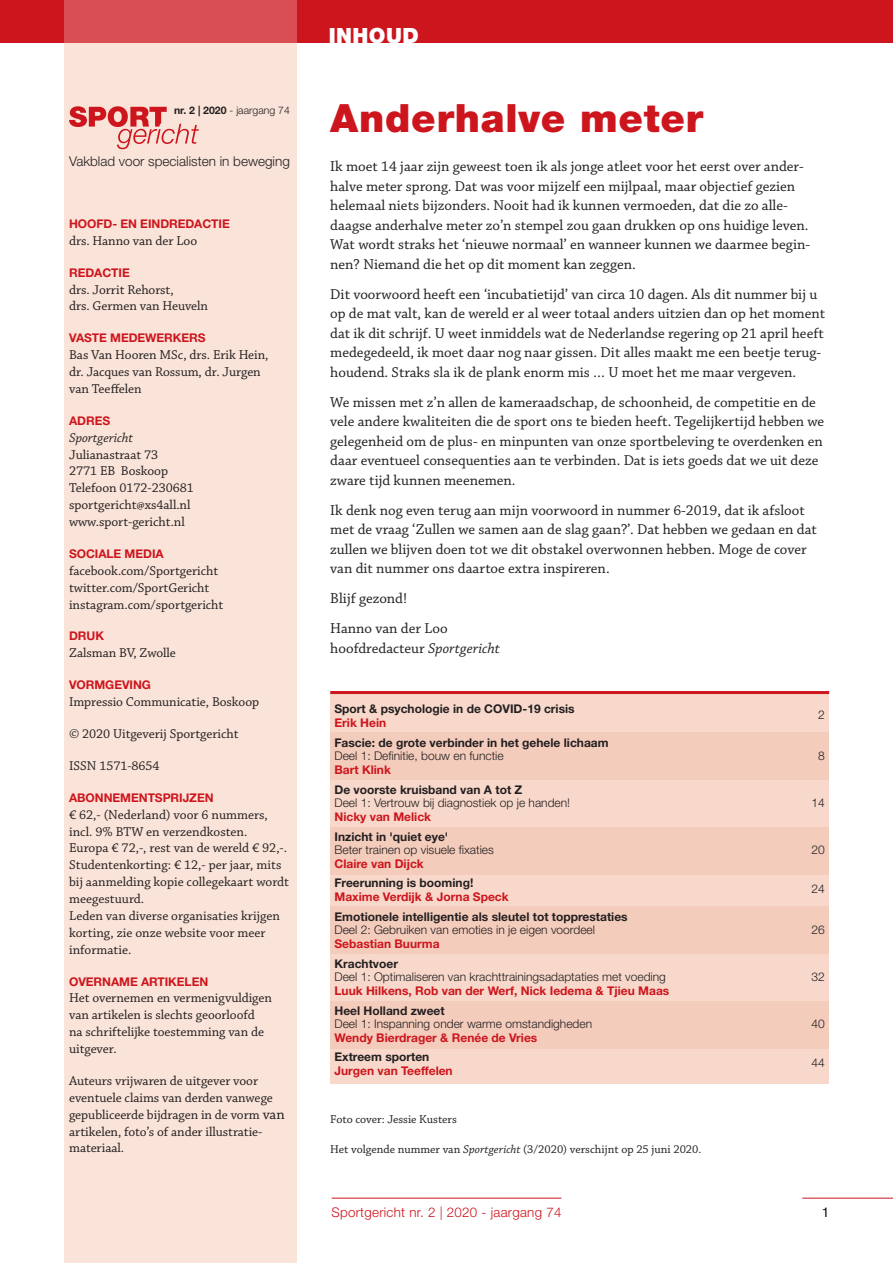
<style>
.page{position:relative;width:893px;height:1263px;background:#fff}
.page>*{position:absolute;margin:0;border:0;box-sizing:border-box;transform-origin:0 0}
._03_-_Platte_tekst{font:900 39px "Helvetica Neue LT Std";letter-spacing:.02em;color:#cd151d}
.t1{font:900 21px "Helvetica Neue LT Std";letter-spacing:.02em;color:#fff}
._03_-_Platte_tekst-2{font:15px/19.5px "Chaparral Pro";color:#231f20}
._03_-_Platte_tekst-3{font:13.5px/16.8px "Chaparral Pro";letter-spacing:-.005em;color:#231f20}
.t2{font:300 13.5px "Helvetica Neue LT Std";color:#231f20}
._03_-_Platte_tekst-4{font:italic 13.5px "Chaparral Pro";color:#231f20}
.t3{font:300 13.35px "Helvetica Neue LT Std";letter-spacing:.02em;color:#cd151d}
.t4{font:300 13.35px "Helvetica Neue LT Std";color:#231f20}
._03_-_Platte_tekst-5{font:700 12px "Helvetica Neue LT Std";color:#cd151d}
._03_-_Platte_tekst-6{font:300 12px/13.5px "Helvetica Neue LT Std";color:#231f20}
._03_-_Platte_tekst-7{font:700 12px/13.5px "Helvetica Neue LT Std";color:#231f20}
._03_-_Platte_tekst-8{font:12px "Chaparral Pro";color:#231f20}
.t5{font:300 10.5px "Helvetica Neue LT Std";color:#231f20}
.s1{font-weight:700}
.s2{font-style:italic}
.s3{font-size:15px}
.s4{font-weight:300}
</style>
<div class="page">
<hr style="left:332px;top:1198px;width:229px;height:1px;background:#cd151d">
<hr style="left:802px;top:1198px;width:91px;height:1px;background:#cd151d">
<div style="left:330px;top:693px;width:499px;height:391px;background:#f7d8ca"></div>
<div style="left:330px;top:732px;width:499px;height:48px;background:#f4ccbc"></div>
<div style="left:330px;top:828px;width:499px;height:47px;background:#f4ccbc"></div>
<div style="left:330px;top:907px;width:499px;height:47px;background:#f4ccbc"></div>
<div style="left:330px;top:1001px;width:499px;height:47px;background:#f4ccbc"></div>
<div style="left:64px;top:0;width:232px;height:1263px;background:#fae4d9"></div>
<hr style="left:330px;top:691px;width:499px;height:3px;background:#cd151d">
<svg style="left:69px;top:106px;width:130px;height:43px"></svg>
<div style="left:0;top:0;width:893px;height:43px;background:#cd151d"></div>
<div style="left:64px;top:0;width:232px;height:43px;background:#d94e54"></div>
<p class="t1" style="left:329px;top:23px;width:91px">INHOUD</p>
<p class="t5" style="left:174px;top:104px;width:117px"><span class="s1">nr. 2 | 2020</span> - jaargang 74</p>
<p class="_03_-_Platte_tekst" style="left:330px;top:95px;width:374px">Anderhalve meter</p>
<p class="_03_-_Platte_tekst-2" style="left:330px;top:157px;width:481px">Ik moet 14 jaar zijn geweest toen ik als jonge atleet voor het eerst over ander&shy;halve meter sprong. Dat was voor mijzelf een mijlpaal, maar objectief gezien helemaal niets bijzonders. Nooit had ik kunnen vermoeden, dat die zo alle&shy;daagse anderhalve meter zo’n stempel zou gaan drukken op ons huidige leven.<br>Wat wordt straks het ‘nieuwe normaal’ en wanneer kunnen we daarmee begin&shy;nen? Niemand die het op dit moment kan zeggen.</p>
<p class="_03_-_Platte_tekst-2" style="left:330px;top:285px;width:496px">Dit voorwoord heeft een ‘incubatietijd’ van circa 10 dagen. Als dit nummer bij u op de mat valt, kan de wereld er al weer totaal anders uitzien dan op het moment dat ik dit schrijf. U weet inmiddels wat de Nederlandse regering op 21 april heeft medegedeeld, ik moet daar nog naar gissen. Dit alles maakt me een beetje terug&shy;houdend. Straks sla ik de plank enorm mis … U moet het me maar vergeven.</p>
<p class="_03_-_Platte_tekst-2" style="left:330px;top:393px;width:495px">We missen met z’n allen de kameraadschap, de schoonheid, de competitie en de vele andere kwaliteiten die de sport ons te bieden heeft. Tegelijkertijd hebben we gelegenheid om de plus- en minpunten van onze sportbeleving te overdenken en daar eventueel consequenties aan te verbinden. Dat is iets goeds dat we uit deze zware tijd kunnen meenemen.</p>
<p class="_03_-_Platte_tekst-2" style="left:330px;top:501px;width:488px">Ik denk nog even terug aan mijn voorwoord in nummer 6-2019, dat ik afsloot met de vraag ‘Zullen we samen aan de slag gaan?’. Dat hebben we gedaan en dat zullen we blijven doen tot we dit obstakel overwonnen hebben. Moge de cover van dit nummer ons daartoe extra inspireren.</p>
<p class="_03_-_Platte_tekst-2" style="left:330px;top:589px;width:78px">Blijf gezond!</p>
<p class="_03_-_Platte_tekst-2" style="left:330px;top:619px;width:119px">Hanno van der Loo</p>
<p class="_03_-_Platte_tekst-2" style="left:330px;top:639px;width:171px">hoofdredacteur <span class="s2">Sportgericht</span></p>
<p class="t2" style="left:69px;top:152px;width:222px">Vakblad voor specialisten in beweging</p>
<p class="_03_-_Platte_tekst-5" style="left:69px;top:216px;width:162px">HOOFD- EN EINDREDACTIE</p>
<p class="_03_-_Platte_tekst-3" style="left:69px;top:233px;width:130px">drs. Hanno van der Loo</p>
<p class="_03_-_Platte_tekst-5" style="left:69px;top:265px;width:62px">REDACTIE</p>
<p class="_03_-_Platte_tekst-3" style="left:69px;top:281px;width:141px">drs. Jorrit Rehorst,<br>drs. Germen van Heuveln</p>
<p class="_03_-_Platte_tekst-5" style="left:69px;top:331px;width:138px">VASTE MEDEWERKERS</p>
<p class="_03_-_Platte_tekst-3" style="left:69px;top:347px;width:201px">Bas Van Hooren MSc, drs. Erik Hein, dr. Jacques van Rossum, dr. Jurgen van Teeffelen</p>
<p class="_03_-_Platte_tekst-5" style="left:69px;top:413px;width:43px">ADRES</p>
<p class="_03_-_Platte_tekst-4" style="left:69px;top:430px;width:65px">Sportgericht</p>
<p class="_03_-_Platte_tekst-3" style="left:69px;top:446px;width:91px">Julianastraat 73</p>
<p class="_03_-_Platte_tekst-3" style="left:69px;top:463px;width:100px">2771 EB Boskoop</p>
<p class="_03_-_Platte_tekst-3" style="left:69px;top:480px;width:126px">Telefoon 0172-230681</p>
<p class="_03_-_Platte_tekst-3" style="left:69px;top:497px;width:123px">sportgericht@xs4all.nl</p>
<p class="_03_-_Platte_tekst-3" style="left:69px;top:514px;width:117px">www.sport-gericht.nl</p>
<p class="_03_-_Platte_tekst-5" style="left:69px;top:546px;width:96px">SOCIALE MEDIA</p>
<p class="_03_-_Platte_tekst-3" style="left:69px;top:563px;width:151px">facebook.com/Sportgericht</p>
<p class="_03_-_Platte_tekst-3" style="left:69px;top:580px;width:142px">twitter.com/SportGericht</p>
<p class="_03_-_Platte_tekst-3" style="left:69px;top:596px;width:156px">instagram.com/sportgericht</p>
<p class="_03_-_Platte_tekst-5" style="left:69px;top:629px;width:36px">DRUK</p>
<p class="_03_-_Platte_tekst-3" style="left:69px;top:645px;width:108px">Zalsman BV, Zwolle</p>
<p class="_03_-_Platte_tekst-5" style="left:69px;top:677px;width:83px">VORMGEVING</p>
<p class="_03_-_Platte_tekst-3" style="left:69px;top:694px;width:192px">Impressio Communicatie, Boskoop</p>
<p class="_03_-_Platte_tekst-3" style="left:69px;top:726px;width:171px">© 2020 Uitgeverij Sportgericht</p>
<p class="_03_-_Platte_tekst-3" style="left:69px;top:758px;width:92px">ISSN 1571-8654</p>
<p class="_03_-_Platte_tekst-5" style="left:69px;top:790px;width:146px">ABONNEMENTSPRIJZEN</p>
<p class="_03_-_Platte_tekst-3" style="left:69px;top:806px;width:200px">€ 62,- (Nederland) voor 6 nummers, incl. 9% BTW en verzendkosten.</p>
<p class="_03_-_Platte_tekst-3" style="left:69px;top:840px;width:220px">Europa € 72,-, rest van de wereld € 92,-.</p>
<p class="_03_-_Platte_tekst-3" style="left:69px;top:857px;width:222px">Studentenkorting: € 12,- per jaar, mits bij aanmelding kopie collegekaart wordt meegestuurd.</p>
<p class="_03_-_Platte_tekst-3" style="left:69px;top:908px;width:212px">Leden van diverse organisaties krijgen korting, zie onze website voor meer informatie.</p>
<p class="_03_-_Platte_tekst-5" style="left:69px;top:974px;width:141px">OVERNAME ARTIKELEN</p>
<p class="_03_-_Platte_tekst-3" style="left:69px;top:990px;width:204px">Het overnemen en vermenigvuldigen van artikelen is slechts geoorloofd<br>na schriftelijke toestemming van de uitgever.</p>
<p class="_03_-_Platte_tekst-3" style="left:69px;top:1073px;width:217px">Auteurs vrijwaren de uitgever voor eventuele claims van derden vanwege gepubliceerde bijdragen in de vorm <span class="s3">van </span>artikelen, foto’s of ander illustratie&shy;materiaal.</p>
<p class="_03_-_Platte_tekst-7" style="left:334px;top:702px;width:242px">Sport &amp; psychologie in de COVID-19 crisis</p>
<p class="_03_-_Platte_tekst-6" style="left:818px;top:708px;width:8px">2</p>
<p class="_03_-_Platte_tekst-5" style="left:334px;top:715px;width:53px">Erik Hein</p>
<p class="_03_-_Platte_tekst-7" style="left:334px;top:735px;width:276px">Fascie: de grote verbinder in het gehele lichaam<br><span class="s4">Deel 1: Definitie, bouw en functie</span></p>
<p class="_03_-_Platte_tekst-6" style="left:818px;top:749px;width:8px">8</p>
<p class="_03_-_Platte_tekst-5" style="left:334px;top:762px;width:58px">Bart Klink</p>
<p class="_03_-_Platte_tekst-6" style="left:334px;top:782px;width:237px"><span class="s1">De voorste kruisband van A tot Z<br></span>Deel 1: Vertrouw bij diagnostiek op je handen!</p>
<p class="_03_-_Platte_tekst-6" style="left:812px;top:796px;width:15px">14</p>
<p class="_03_-_Platte_tekst-5" style="left:334px;top:809px;width:98px">Nicky van Melick</p>
<p class="_03_-_Platte_tekst-6" style="left:334px;top:829px;width:161px"><span class="s1">Inzicht in 'quiet eye'<br></span>Beter trainen op visuele fixaties</p>
<p class="_03_-_Platte_tekst-6" style="left:812px;top:843px;width:15px">20</p>
<p class="_03_-_Platte_tekst-5" style="left:334px;top:856px;width:91px">Claire van Dijck</p>
<p class="_03_-_Platte_tekst-7" style="left:334px;top:876px;width:140px">Freerunning is booming!</p>
<p class="_03_-_Platte_tekst-6" style="left:812px;top:882px;width:15px">24</p>
<p class="_03_-_Platte_tekst-5" style="left:334px;top:889px;width:176px">Maxime Verdijk &amp; Jorna Speck</p>
<p class="_03_-_Platte_tekst-7" style="left:334px;top:909px;width:295px">Emotionele intelligentie als sleutel tot topprestaties<br><span class="s4">Deel 2: Gebruiken van emoties in je eigen voordeel</span></p>
<p class="_03_-_Platte_tekst-6" style="left:812px;top:923px;width:15px">26</p>
<p class="_03_-_Platte_tekst-5" style="left:334px;top:936px;width:107px">Sebastian Buurma</p>
<p class="_03_-_Platte_tekst-6" style="left:334px;top:956px;width:333px"><span class="s1">Krachtvoer<br></span>Deel 1: Optimaliseren van krachttrainingsadaptaties met voeding</p>
<p class="_03_-_Platte_tekst-6" style="left:812px;top:970px;width:15px">32</p>
<p class="_03_-_Platte_tekst-5" style="left:334px;top:983px;width:336px">Luuk Hilkens, Rob van der Werf, Nick Iedema &amp; Tjieu Maas</p>
<p class="_03_-_Platte_tekst-6" style="left:334px;top:1003px;width:259px"><span class="s1">Heel Holland zweet<br></span>Deel 1: Inspanning onder warme omstandigheden</p>
<p class="_03_-_Platte_tekst-6" style="left:812px;top:1017px;width:15px">40</p>
<p class="_03_-_Platte_tekst-5" style="left:334px;top:1030px;width:204px">Wendy Bierdrager &amp; Renée de Vries</p>
<p class="_03_-_Platte_tekst-7" style="left:334px;top:1050px;width:96px">Extreem sporten</p>
<p class="_03_-_Platte_tekst-6" style="left:812px;top:1056px;width:15px">44</p>
<p class="_03_-_Platte_tekst-5" style="left:334px;top:1063px;width:120px">Jurgen van Teeffelen</p>
<p class="_03_-_Platte_tekst-8" style="left:330px;top:1113px;width:128px">Foto cover: Jessie Kusters</p>
<p class="_03_-_Platte_tekst-8" style="left:330px;top:1143px;width:373px">Het volgende nummer van <span class="s2">Sportgericht</span> (3/2020) verschijnt op 25 juni 2020.</p>
<p class="t3" style="left:331px;top:1204px;width:232px">Sportgericht nr. 2 | 2020 - jaargang 74</p>
<p class="t4" style="left:822px;top:1204px;width:9px">1</p>
</div>
